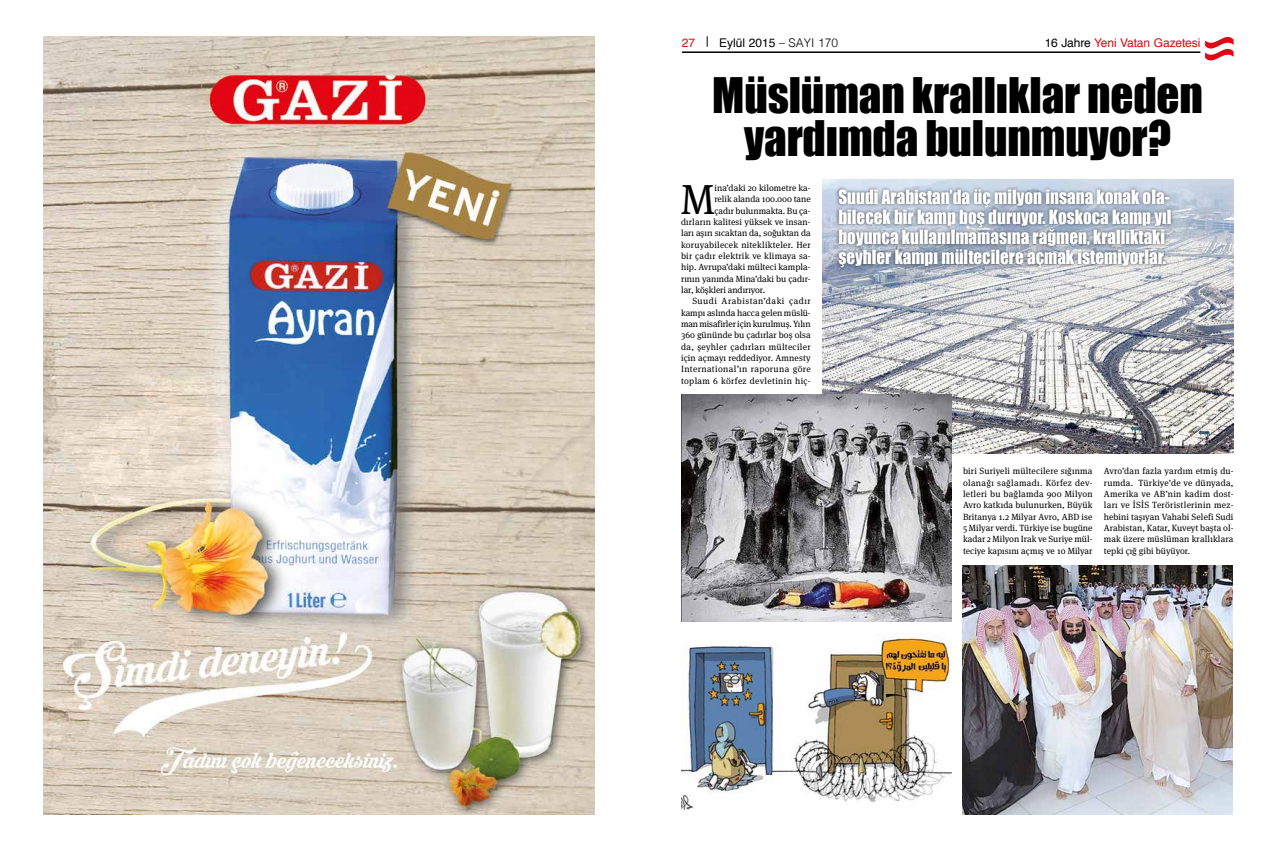
<style>
.page{position:relative;width:1276px;height:851px;background:#fff}
.page>*{position:absolute;margin:0;border:0;box-sizing:border-box;transform-origin:0 0}
.t1{font:45px/43px "Impact";letter-spacing:-.005em;color:#000;text-align:center}
.t2{font:41.9px "Meta Serif Pro";color:#000}
.t3{font:18px/20px "Impact";color:#fff;scale:.95 1}
.t4{font:12px "Helvetica";letter-spacing:-.01em;color:#e30613}
.t5{font:12px "Helvetica";color:#000}
.t6{font:9px/11.3px "Meta Serif Pro";letter-spacing:.005em;color:#000;text-align:justify}
.t7{font:9px "Meta Serif Pro";letter-spacing:.025em;color:#000}
.t8{font:9px "Meta Serif Pro";letter-spacing:.03em;color:#000}
.t9{font:9px "Meta Serif Pro";letter-spacing:.04em;color:#000}
.t10{font:9px "Meta Serif Pro";letter-spacing:.035em;color:#000}
.t11{font:9px "Meta Serif Pro";letter-spacing:.055em;color:#000}
.s1{font-family:"Meta Serif Pro";font-style:italic}
.s2{font-weight:300}
.s3{color:#000}
</style>
<div class="page">
<hr style="left:682px;top:51px;width:518px;height:2px;background:#000">
<svg style="left:1204px;top:36px;width:31px;height:25px"></svg>
<img style="left:43px;top:36px;width:552px;height:778px">
<img style="left:822px;top:179px;width:411px;height:274px">
<img style="left:681px;top:395px;width:270px;height:226px">
<div style="left:835px;top:186px;width:339px;height:85px;background:#000;opacity:.63"></div>
<img style="left:681px;top:633px;width:270px;height:176px">
<img style="left:962px;top:565px;width:271px;height:249px">
<h3 class="t4" style="left:682px;top:33px;width:15px">27</h3>
<h3 class="t5" style="left:719px;top:33px;width:121px">Eylül 2015 <span class="s1">–</span> <span class="s2">SAYI 170</span></h3>
<h3 class="t4" style="left:1044px;top:33px;width:157px"><span class="s3">16 Jahre</span> Yeni Vatan Gazetesi</h3>
<h1 class="t1" style="left:712px;top:73px;width:492px">Müslüman krallıklar neden yardımda bulunmuyor?</h1>
<h3 class="t3" style="left:838px;top:187px;width:352px">Suudi Arabistan’da üç milyon insana konak ola&shy;bilecek bir kamp boş duruyor. Koskoca kamp yıl boyunca kullanılmamasına rağmen, krallıktaki şeyhler kampı mültecilere açmak istemiyorlar.</h3>
<h2 class="t2" style="left:681px;top:168px;width:35px">M</h2>
<p class="t6" style="left:714px;top:181px;width:98px">ina’daki 20 kilometre ka-</p>
<p class="t6" style="left:714px;top:193px;width:98px">relik alanda 100.000 tane</p>
<p class="t6" style="left:714px;top:204px;width:98px">çadır bulunmakta. Bu ça-</p>
<p class="t6" style="left:681px;top:215px;width:131px">dırların kalitesi yüksek ve insan-</p>
<p class="t6" style="left:681px;top:227px;width:131px">ları aşırı sıcaktan da, soğuktan da</p>
<p class="t7" style="left:681px;top:238px;width:131px">koruyabilecek niteklikteler. Her</p>
<p class="t6" style="left:681px;top:249px;width:131px">bir çadır elektrik ve klimaya sa-</p>
<p class="t6" style="left:681px;top:261px;width:131px">hip. Avrupa’daki mülteci kampla-</p>
<p class="t6" style="left:681px;top:272px;width:131px">rının yanında Mina’daki bu çadır-</p>
<p class="t6" style="left:681px;top:283px;width:86px">lar, köşkleri andırıyor.</p>
<p class="t11" style="left:692px;top:294px;width:120px">Suudi Arabistan’daki çadır</p>
<p class="t6" style="left:681px;top:306px;width:131px">kampı aslında hacca gelen müslü-</p>
<p class="t6" style="left:681px;top:317px;width:131px">man misafirler için kurulmuş. Yılın</p>
<p class="t6" style="left:681px;top:329px;width:131px">360 gününde bu çadırlar boş olsa</p>
<p class="t8" style="left:681px;top:340px;width:131px">da, şeyhler çadırları mülteciler</p>
<p class="t6" style="left:681px;top:351px;width:131px">için açmayı reddediyor. Amnesty</p>
<p class="t9" style="left:681px;top:362px;width:131px">International’ın raporuna göre</p>
<p class="t10" style="left:681px;top:374px;width:131px">toplam 6 körfez devletinin hiç-</p>
<p class="t6" style="left:963px;top:465px;width:131px">biri Suriyeli mültecilere sığınma olanağı sağlamadı. Körfez dev&shy;letleri bu bağlamda 900 Milyon Avro katkıda bulunurken, Büyük Britanya 1.2 Milyar Avro, ABD ise 5 Milyar verdi. Türkiye ise bugüne kadar 2 Milyon Irak ve Suriye mül&shy;teciye kapısını açmış ve 10 Milyar</p>
<p class="t6" style="left:1104px;top:465px;width:131px">Avro’dan fazla yardım etmiş du&shy;rumda. Türkiye’de ve dünyada, Amerika ve AB’nin kadim dost&shy;ları ve İSİS Teröristlerinin mez&shy;hebini taşıyan Vahabi Selefi Sudi Arabistan, Katar, Kuveyt başta ol&shy;mak üzere müslüman krallıklara tepki çığ gibi büyüyor.</p>
</div>
